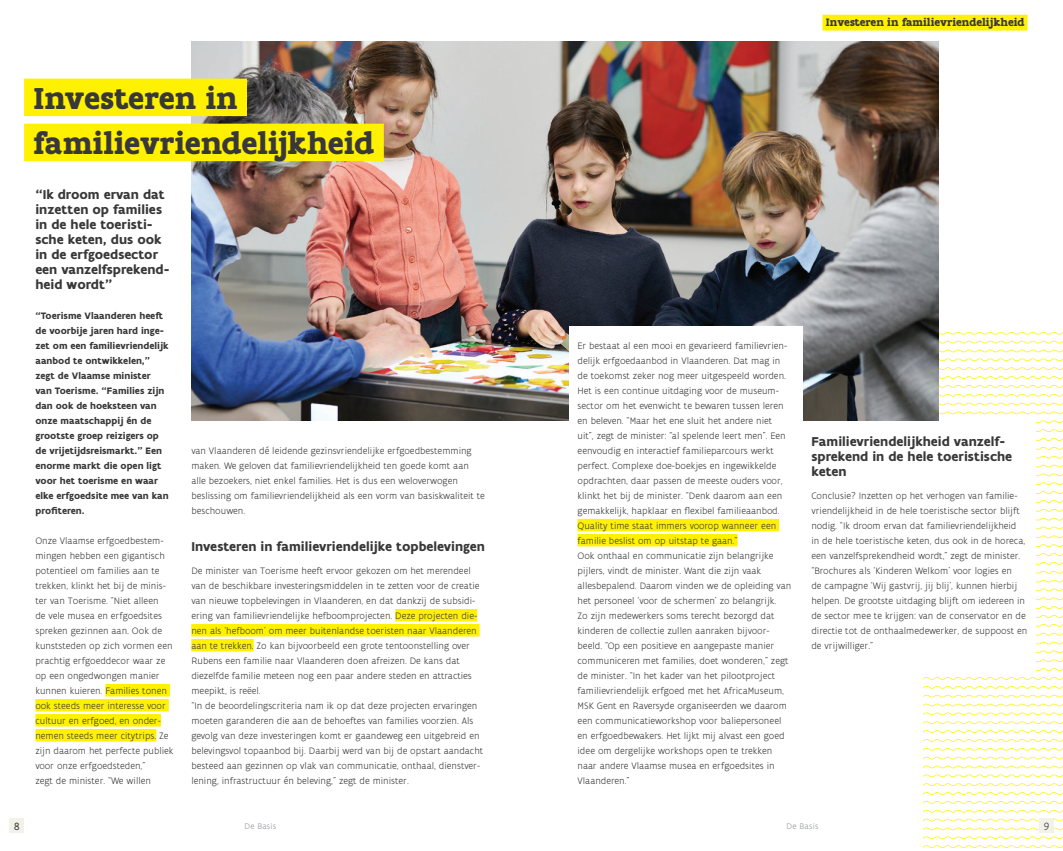
<style>
.page{position:relative;width:1063px;height:851px;background:#fff}
.page>*{position:absolute;margin:0;border:0;box-sizing:border-box;transform-origin:0 0}
.t1{font:700 32.5px/45px "Flanders Art Serif";color:#383839}
.t2{font:700 13.75px/15px "Flanders Art Sans";color:#383839}
.t3{font:700 11.62px "Flanders Art Serif";color:#383839}
.t4{font:11.25px "Flanders Art Serif";color:#383839}
.t5{font:300 11.25px "Flanders Art Serif";color:#383839}
.t6{font:300 10px/15px "Flanders Art Sans";color:#383839}
.t7{font:700 10px/15px "Flanders Art Sans";color:#383839}
.t8{font:300 8.75px "Flanders Art Sans";letter-spacing:.02em;color:#939598}
</style>
<div class="page">
<svg style="left:939px;top:332px;width:124px;height:20px"></svg>
<svg style="left:939px;top:358px;width:124px;height:3px"></svg>
<svg style="left:939px;top:367px;width:124px;height:3px"></svg>
<svg style="left:939px;top:376px;width:124px;height:38px"></svg>
<svg style="left:1036px;top:420px;width:27px;height:3px"></svg>
<svg style="left:1036px;top:429px;width:27px;height:38px"></svg>
<svg style="left:1036px;top:473px;width:27px;height:3px"></svg>
<svg style="left:1036px;top:482px;width:27px;height:3px"></svg>
<svg style="left:1036px;top:491px;width:27px;height:29px"></svg>
<svg style="left:1036px;top:526px;width:27px;height:3px"></svg>
<svg style="left:1036px;top:535px;width:27px;height:3px"></svg>
<svg style="left:1036px;top:544px;width:27px;height:38px"></svg>
<svg style="left:1036px;top:588px;width:27px;height:3px"></svg>
<svg style="left:1036px;top:597px;width:27px;height:3px"></svg>
<svg style="left:1036px;top:606px;width:27px;height:29px"></svg>
<svg style="left:1036px;top:641px;width:27px;height:3px"></svg>
<svg style="left:1036px;top:650px;width:27px;height:3px"></svg>
<svg style="left:923px;top:659px;width:140px;height:38px"></svg>
<svg style="left:923px;top:703px;width:140px;height:3px"></svg>
<svg style="left:923px;top:712px;width:140px;height:38px"></svg>
<svg style="left:923px;top:756px;width:140px;height:3px"></svg>
<svg style="left:923px;top:765px;width:140px;height:3px"></svg>
<svg style="left:923px;top:774px;width:140px;height:38px"></svg>
<svg style="left:923px;top:818px;width:140px;height:3px"></svg>
<svg style="left:923px;top:827px;width:140px;height:21px"></svg>
<div style="left:10px;top:818px;width:14px;height:14px;background:#f2f2e9"></div>
<div style="left:1039px;top:818px;width:15px;height:14px;background:#f2f2e9"></div>
<div style="left:803px;top:418px;width:233px;height:257px;background:#fff"></div>
<img style="left:191px;top:41px;width:748px;height:379px">
<div style="left:823px;top:15px;width:205px;height:16px;background:#fff101"></div>
<div style="left:105px;top:684px;width:65px;height:12px;background:#fff101"></div>
<div style="left:35px;top:699px;width:134px;height:12px;background:#fff101"></div>
<div style="left:35px;top:714px;width:126px;height:12px;background:#fff101"></div>
<div style="left:35px;top:729px;width:121px;height:12px;background:#fff101"></div>
<div style="left:395px;top:609px;width:82px;height:12px;background:#fff101"></div>
<div style="left:191px;top:624px;width:289px;height:12px;background:#fff101"></div>
<div style="left:191px;top:639px;width:63px;height:12px;background:#fff101"></div>
<div style="left:569px;top:326px;width:234px;height:488px;background:#fff"></div>
<div style="left:578px;top:519px;width:201px;height:12px;background:#fff101"></div>
<div style="left:578px;top:534px;width:160px;height:12px;background:#fff101"></div>
<div style="left:24px;top:79px;width:223px;height:37px;background:#fff101"></div>
<div style="left:24px;top:124px;width:360px;height:37px;background:#fff101"></div>
<h1 class="t1" style="left:34px;top:76px;width:342px">Investeren in familievriendelijkheid</h1>
<h2 class="t2" style="left:35px;top:187px;width:136px">“Ik droom ervan dat inzetten op families in de hele toeristi&shy;sche keten, dus ook in de erfgoedsector een vanzelfsprekend&shy;heid wordt”</h2>
<p class="t7" style="left:35px;top:308px;width:135px">“Toerisme Vlaanderen heeft de voorbije jaren hard inge&shy;zet om een familievriendelijk aanbod te ontwikkelen,” zegt de Vlaamse minister van Toerisme. “Families zijn dan ook de hoeksteen van onze maatschappij én de grootste groep reizigers op de vrijetijdsreismarkt.” Een enorme markt die open ligt voor het toerisme en waar elke erfgoedsite mee van kan profiteren.</p>
<p class="t6" style="left:35px;top:533px;width:140px">Onze Vlaamse erfgoedbestem&shy;mingen hebben een gigantisch potentieel om families aan te trekken, klinkt het bij de minis&shy;ter van Toerisme. “Niet alleen<br>de vele musea en erfgoedsites spreken gezinnen aan. Ook de kunststeden op zich vormen een prachtig erfgoeddecor waar ze op een ongedwongen manier kunnen kuieren. Families tonen ook steeds meer interesse voor cultuur en erfgoed, en onder&shy;nemen steeds meer citytrips. Ze zijn daarom het perfecte publiek voor onze erfgoedsteden,”<br>zegt de minister. “We willen</p>
<p class="t6" style="left:191px;top:443px;width:295px">van Vlaanderen dé leidende gezinsvriendelijke erfgoedbestemming maken. We geloven dat familievriendelijkheid ten goede komt aan alle bezoekers, niet enkel families. Het is dus een weloverwogen beslissing om familievriendelijkheid als een vorm van basiskwaliteit te beschouwen.</p>
<h2 class="t2" style="left:191px;top:539px;width:295px">Investeren in familievriendelijke topbelevingen</h2>
<p class="t6" style="left:191px;top:563px;width:293px">De minister van Toerisme heeft ervoor gekozen om het merendeel van de beschikbare investeringsmiddelen in te zetten voor de creatie van nieuwe topbelevingen in Vlaanderen, en dat dankzij de subsidi&shy;ëring van familievriendelijke hefboomprojecten. Deze projecten die&shy;nen als ‘hefboom’ om meer buitenlandse toeristen naar Vlaanderen aan te trekken. Zo kan bijvoorbeeld een grote tentoonstelling over Rubens een familie naar Vlaanderen doen afreizen. De kans dat diezelfde familie meteen nog een paar andere steden en attracties meepikt, is reëel.<br>“In de beoordelingscriteria nam ik op dat deze projecten ervaringen moeten garanderen die aan de behoeftes van families voorzien. Als gevolg van deze investeringen komt er gaandeweg een uitgebreid en belevingsvol topaanbod bij. Daarbij werd van bij de opstart aandacht besteed aan gezinnen op vlak van communicatie, onthaal, dienstver&shy;lening, infrastructuur én beleving,” zegt de minister.</p>
<p class="t3" style="left:826px;top:15px;width:200px">Investeren in familievriendelijkheid</p>
<p class="t6" style="left:578px;top:338px;width:215px">Er bestaat al een mooi en gevarieerd familievrien&shy;delijk erfgoedaanbod in Vlaanderen. Dat mag in de toekomst zeker nog meer uitgespeeld worden.<br>Het is een continue uitdaging voor de museum&shy;sector om het evenwicht te bewaren tussen leren en beleven. “Maar het ene sluit het andere niet<br>uit", zegt de minister: “al spelende leert men". Een eenvoudig en interactief familieparcours werkt perfect. Complexe doe-boekjes en ingewikkelde opdrachten, daar passen de meeste ouders voor, klinkt het bij de minister. “Denk daarom aan een gemakkelijk, hapklaar en flexibel familieaanbod.<br>Quality time staat immers voorop wanneer een familie beslist om op uitstap te gaan.”<br>Ook onthaal en communicatie zijn belangrijke pijlers, vindt de minister. Want die zijn vaak allesbepalend. Daarom vinden we de opleiding van het personeel ‘voor de schermen’ zo belangrijk.<br>Zo zijn medewerkers soms terecht bezorgd dat kinderen de collectie zullen aanraken bijvoor&shy;beeld. “Op een positieve en aangepaste manier communiceren met families, doet wonderen,” zegt de minister. “In het kader van het pilootproject familievriendelijk erfgoed met het AfricaMuseum, MSK Gent en Raversyde organiseerden we daarom een communicatieworkshop voor baliepersoneel en erfgoedbewakers. Het lijkt mij alvast een goed idee om dergelijke workshops open te trekken naar andere Vlaamse musea en erfgoedsites in Vlaanderen.”</p>
<h2 class="t2" style="left:811px;top:434px;width:202px">Familievriendelijkheid vanzelf&shy;sprekend in de hele toeristische keten</h2>
<p class="t6" style="left:811px;top:488px;width:217px">Conclusie? Inzetten op het verhogen van familie&shy;vriendelijkheid in de hele toeristische sector blijft nodig. “Ik droom ervan dat familievriendelijkheid<br>in de hele toeristische keten, dus ook in de horeca, een vanzelfsprekendheid wordt,” zegt de minister. “Brochures als ‘Kinderen Welkom’ voor logies en<br>de campagne ‘Wij gastvrij, jij blij’, kunnen hierbij helpen. De grootste uitdaging blijft om iedereen in de sector mee te krijgen: van de conservator en de directie tot de onthaalmedewerker, de suppoost en de vrijwilliger.”</p>
<p class="t4" style="left:14px;top:819px;width:7px">8</p>
<p class="t8" style="left:245px;top:820px;width:33px">De Basis</p>
<p class="t8" style="left:787px;top:820px;width:33px">De Basis</p>
<p class="t5" style="left:1044px;top:819px;width:7px">9</p>
</div>
